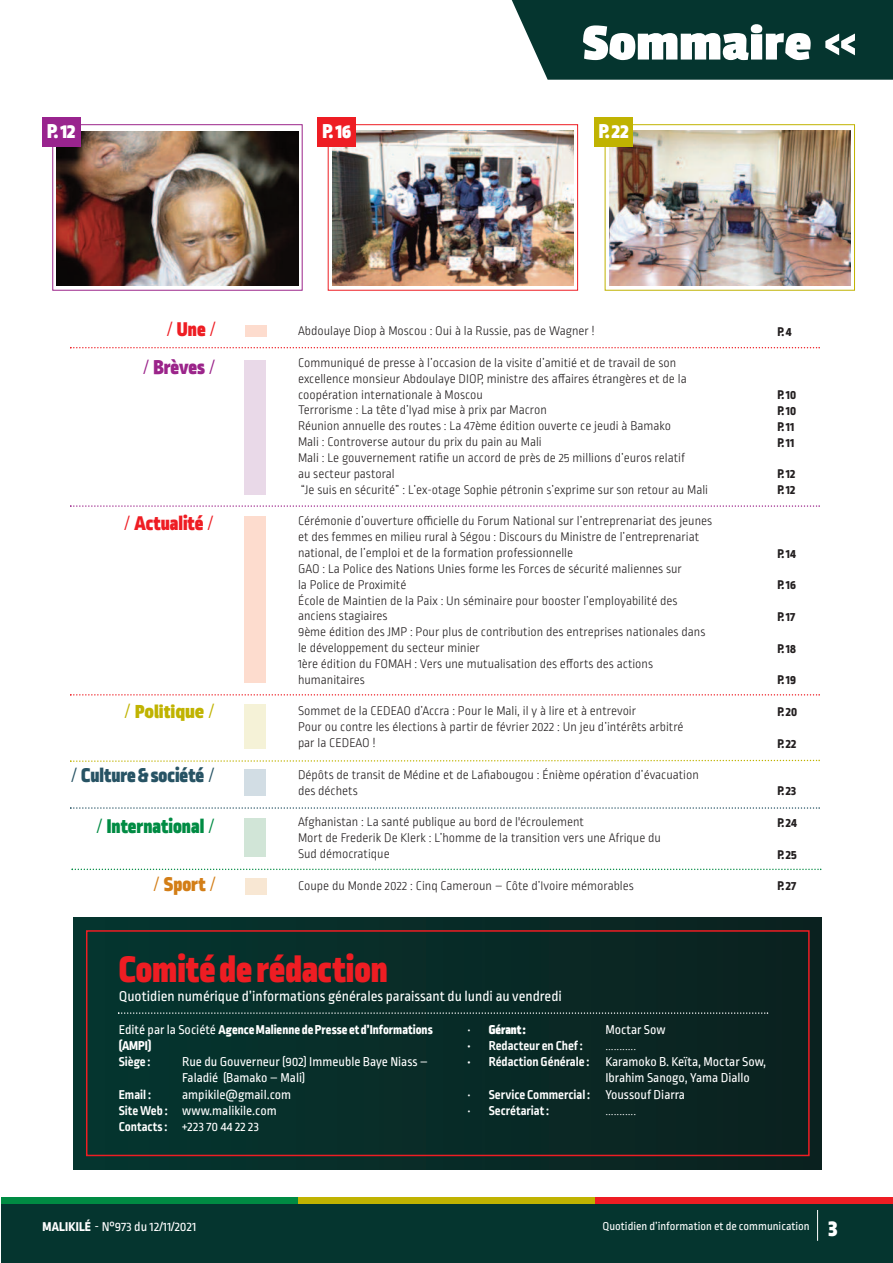
<style>
.page{position:relative;width:893px;height:1263px;background:#fff}
.page>*{position:absolute;margin:0;border:0;box-sizing:border-box;transform-origin:0 0}
.t1{font:700 54px "Passion One";color:#fff}
.t2{font:900 39px "Ropa Sans Pro";color:#ee1d23}
.t3{font:900 21px "Ropa Sans Pro";color:#275364}
.t4{font:900 21px "Ropa Sans Pro";color:#ee1d23}
.t5{font:900 21px "Ropa Sans Pro";color:#008b43}
.t6{font:900 21px "Ropa Sans Pro";color:#fff}
.t7{font:21px "Passion One";color:#c0b301}
.t8{font:900 21px "Ropa Sans Pro";color:#9b248a}
.t9{font:900 21px "Ropa Sans Pro";color:#d37e17}
.t10{font:15px "Ropa Sans Pro";color:#fff}
.t11{font:13.5px/16.2px "Ropa Sans Pro";color:#fff}
.t12{font:700 13.5px "Ropa Sans Pro";color:#fff}
.t13{font:800 13.5px/16.2px "Ropa Sans Pro";color:#fff}
.t14{font:300 13.5px "Ropa Sans Pro";color:#fff}
.t15{font:900 13.5px "Ropa Sans Pro";color:#fff}
.t16{font:300 13.2px/15.9px "Ropa Sans Pro";color:#231f20}
.t17{font:800 13.2px/15.9px "Ropa Sans Pro";color:#231f20}
.t18{font:12px "Ropa Sans Pro";color:#fff}
.s1{font-weight:300}
.s2{font-family:"Ropa Sans Pro";font-weight:300}
.s3{font-weight:400}
.s4{font-weight:700}
.s5{font-weight:800}
.s6{font-weight:900;font-size:24px}
</style>
<div class="page">
<div style="left:52px;top:124px;width:251px;height:167px;border:1px solid #9b248a"></div>
<div style="left:245px;top:325px;width:22px;height:11px;background:#fddcce"></div>
<div style="left:244px;top:360px;width:22px;height:135px;background:#e9d9e8"></div>
<div style="left:244px;top:516px;width:22px;height:167px;background:#fddcce"></div>
<div style="left:244px;top:704px;width:22px;height:45px;background:#f5f2d7"></div>
<div style="left:244px;top:769px;width:22px;height:27px;background:#d2dde4"></div>
<div style="left:244px;top:818px;width:22px;height:39px;background:#d1e5d7"></div>
<div style="left:245px;top:879px;width:22px;height:16px;background:#f8e7d3"></div>
<div style="left:73px;top:917px;width:748px;height:252px;background:#082b27"></div>
<div style="left:86px;top:930px;width:724px;height:226px;border:2px solid #ee1d23"></div>
<div style="left:0;top:1203px;width:893px;height:60px;background:#05352f"></div>
<div style="left:0;top:1197px;width:298px;height:6px;background:#008b43"></div>
<div style="left:298px;top:1197px;width:297px;height:6px;background:#c0b301"></div>
<div style="left:595px;top:1197px;width:298px;height:6px;background:#ee1d23"></div>
<hr style="left:817px;top:1210px;width:1px;height:31px;background:#fff">
<hr style="left:0;top:0;width:1px;height:1263px;background:#fff">
<svg style="left:512px;top:0;width:381px;height:80px;background:#14413b"></svg>
<img style="left:57px;top:131px;width:241px;height:155px">
<div style="left:42px;top:117px;width:38px;height:29px;background:#99248e"></div>
<div style="left:328px;top:124px;width:250px;height:167px;border:1px solid #ee1d23"></div>
<img style="left:332px;top:130px;width:241px;height:156px">
<div style="left:318px;top:117px;width:38px;height:29px;background:#ee1d23"></div>
<div style="left:605px;top:124px;width:250px;height:167px;border:1px solid #c0b301"></div>
<img style="left:609px;top:130px;width:241px;height:156px">
<div style="left:595px;top:117px;width:38px;height:29px;background:#c0b301"></div>
<svg style="left:118px;top:1012px;width:650px;height:2px"></svg>
<svg style="left:70px;top:347px;width:750px;height:1px"></svg>
<svg style="left:70px;top:505px;width:750px;height:2px"></svg>
<svg style="left:70px;top:694px;width:750px;height:2px"></svg>
<svg style="left:70px;top:759px;width:750px;height:3px"></svg>
<svg style="left:70px;top:807px;width:750px;height:2px"></svg>
<svg style="left:72px;top:868px;width:749px;height:2px"></svg>
<h1 class="t1" style="left:582px;top:15px;width:231px">Sommaire</h1>
<h3 class="t6" style="left:47px;top:124px;width:30px">P.12</h3>
<h3 class="t6" style="left:322px;top:124px;width:30px">P.16</h3>
<h3 class="t6" style="left:599px;top:124px;width:31px">P.22</h3>
<h3 class="t4" style="left:167px;top:323px;width:50px"><span class="s1">/</span> Une<span class="s1">/</span></h3>
<h3 class="t8" style="left:143px;top:360px;width:73px"><span class="s1">/</span> Brèves <span class="s1">/</span></h3>
<h3 class="t4" style="left:125px;top:517px;width:90px"><span class="s1">/</span> Actualité <span class="s1">/</span></h3>
<h3 class="t7" style="left:125px;top:700px;width:91px"><span class="s2">/</span> Politique <span class="s2">/</span></h3>
<h3 class="t3" style="left:71px;top:768px;width:144px"><span class="s1">/</span> Culture&amp;société <span class="s1">/</span></h3>
<h3 class="t5" style="left:97px;top:819px;width:119px"><span class="s1">/</span> International <span class="s1">/</span></h3>
<h3 class="t9" style="left:154px;top:877px;width:63px"><span class="s1">/</span> Sport <span class="s1">/</span></h3>
<p class="t16" style="left:298px;top:324px;width:298px">Abdoulaye Diop à Moscou : Oui à la Russie, pas de Wagner !</p>
<p class="t16" style="left:298px;top:356px;width:412px">Communiqué de presse à l’occasion de la visite d’amitié et de travail de son excellence monsieur Abdoulaye DIOP, ministre des affaires étrangères et de la coopération internationale à Moscou<br>Terrorisme : La tête d’Iyad mise à prix par Macron<br>Réunion annuelle des routes : La 47ème édition ouverte ce jeudi à Bamako<br>Mali : Controverse autour du prix du pain au Mali<br>Mali : Le gouvernement ratifie un accord de près de 25 millions d’euros relatif<br>au secteur pastoral<br>“Je suis en sécurité” : L’ex-otage Sophie pétronin s’exprime sur son retour au Mali</p>
<p class="t16" style="left:298px;top:514px;width:416px">Cérémonie d’ouverture officielle du Forum National sur l’entreprenariat des jeunes et des femmes en milieu rural à Ségou : Discours du Ministre de l’entreprenariat national, de l’emploi et de la formation professionnelle<br>GAO : La Police des Nations Unies forme les Forces de sécurité maliennes sur<br>la Police de Proximité<br>École de Maintien de la Paix : Un séminaire pour booster l’employabilité des anciens stagiaires<br>9ème édition des JMP : Pour plus de contribution des entreprises nationales dans le développement du secteur minier<br>1ère édition du FOMAH : Vers une mutualisation des efforts des actions humanitaires</p>
<p class="t16" style="left:298px;top:704px;width:387px">Sommet de la CEDEAO d’Accra : Pour le Mali, il y à lire et à entrevoir<br>Pour ou contre les élections à partir de février 2022 : Un jeu d’intérêts arbitré par la CEDEAO !</p>
<p class="t16" style="left:298px;top:768px;width:402px">Dépôts de transit de Médine et de Lafiabougou : Énième opération d’évacuation des déchets</p>
<p class="t16" style="left:298px;top:815px;width:364px">Afghanistan : La santé publique au bord de l'écroulement<br>Mort de Frederik De Klerk : L’homme de la transition vers une Afrique du<br>Sud démocratique</p>
<p class="t16" style="left:298px;top:879px;width:337px">Coupe du Monde 2022 : Cinq Cameroun – Côte d’Ivoire mémorables</p>
<p class="t17" style="left:777px;top:325px;width:16px">P. 4</p>
<p class="t17" style="left:777px;top:388px;width:20px">P.10<br>P.10<br>P.11<br>P.11</p>
<p class="t17" style="left:777px;top:467px;width:19px">P.12<br>P.12</p>
<p class="t17" style="left:777px;top:546px;width:20px">P.14</p>
<p class="t17" style="left:777px;top:578px;width:20px">P.16</p>
<p class="t17" style="left:777px;top:610px;width:19px">P.17</p>
<p class="t17" style="left:777px;top:642px;width:20px">P.18</p>
<p class="t17" style="left:777px;top:673px;width:20px">P.19</p>
<p class="t17" style="left:777px;top:705px;width:21px">P.20</p>
<p class="t17" style="left:777px;top:737px;width:21px">P.22</p>
<p class="t17" style="left:777px;top:784px;width:20px">P.23</p>
<p class="t17" style="left:777px;top:816px;width:21px">P.24</p>
<p class="t17" style="left:777px;top:847px;width:21px">P.25</p>
<p class="t17" style="left:777px;top:879px;width:20px">P.27</p>
<h2 class="t2" style="left:119px;top:956px;width:271px">Comitéderédaction</h2>
<p class="t10" style="left:119px;top:991px;width:445px">Quotidien numérique d’informations générales paraissant du lundi au vendredi</p>
<p class="t15" style="left:467px;top:1025px;width:60px"><span class="s3">•</span> Gérant:</p>
<p class="t11" style="left:605px;top:1022px;width:62px">Moctar Sow</p>
<p class="t12" style="left:467px;top:1041px;width:117px">• Redacteur en Chef:</p>
<p class="t14" style="left:605px;top:1041px;width:32px">...........</p>
<p class="t11" style="left:605px;top:1055px;width:162px;text-indent:-138px"><span class="s4">• Rédaction Générale :</span> Karamoko B. Keïta, Moctar Sow,<br>Ibrahim Sanogo, Yama Diallo</p>
<p class="t12" style="left:467px;top:1090px;width:219px"><span class="s3">•</span> Service Commercial : <span class="s3">Youssouf Diarra</span></p>
<p class="t12" style="left:467px;top:1106px;width:83px"><span class="s3">•</span> Secrétariat:</p>
<p class="t14" style="left:605px;top:1106px;width:32px">...........</p>
<p class="t13" style="left:119px;top:1022px;width:316px"><span class="s3">Edité par la Société</span> AgenceMalienne dePresse et d’Informations (AMPI)</p>
<p class="t12" style="left:119px;top:1057px;width:33px">Siège :</p>
<p class="t11" style="left:182px;top:1055px;width:247px">Rue du Gouverneur (902) Immeuble Baye Niass –<br>Faladié (Bamako – Mali)</p>
<p class="t12" style="left:119px;top:1090px;width:34px">Email :</p>
<p class="t11" style="left:119px;top:1087px;width:174px;text-indent:64px">ampikile@gmail.com<br><span class="s4">SiteWeb :</span> www.malikile.com<br><span class="s4">Contacts:</span> +223 70 44 22 23</p>
<p class="t11" style="left:43px;top:1220px;width:155px"><span class="s5">MALIKILé</span> - N°973 du 12/11/2021</p>
<p class="t18" style="left:603px;top:1222px;width:236px">Quotidien d’information et de communication <span class="s6">3</span></p>
</div>
